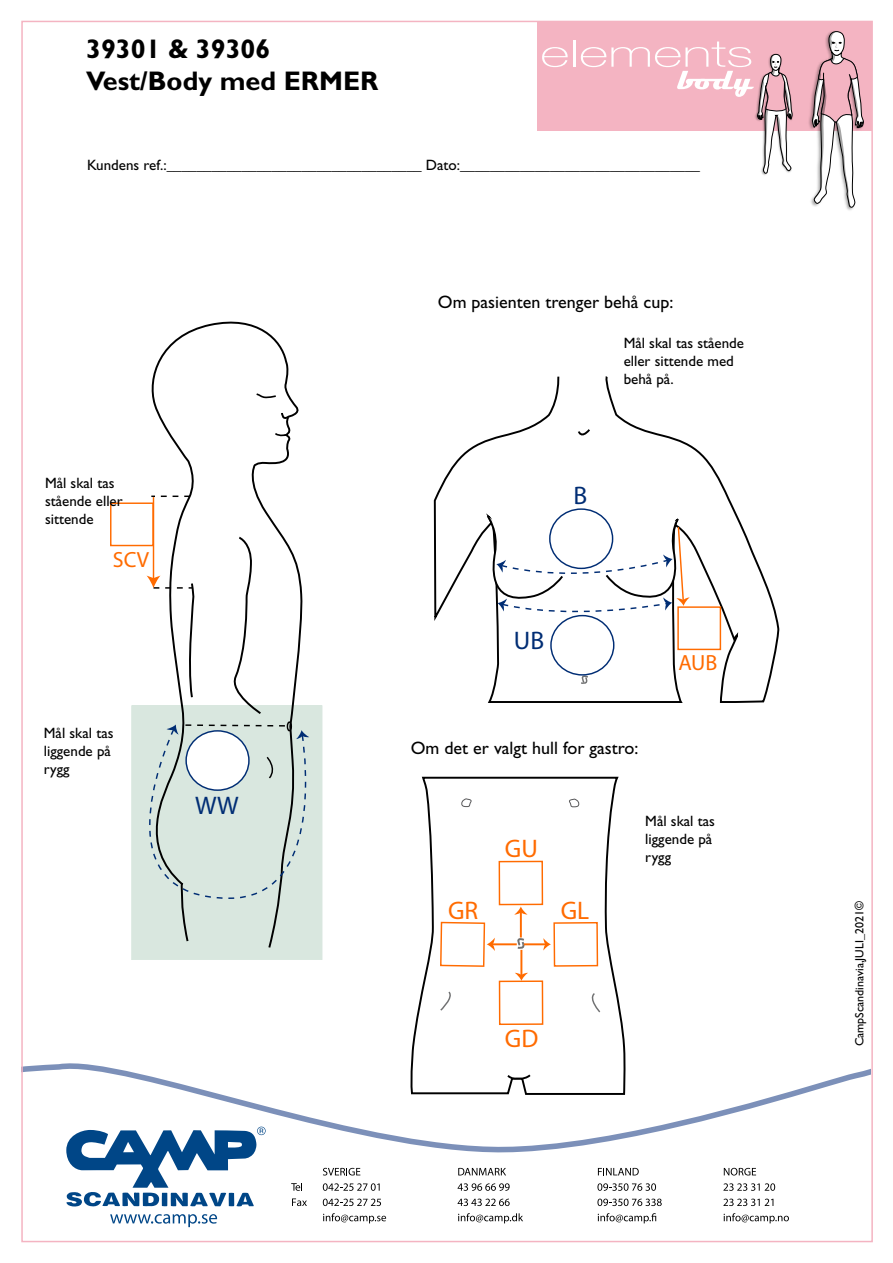
<style>
.page{position:relative;width:893px;height:1263px;background:#fff}
.page>*{position:absolute;margin:0;border:0;box-sizing:border-box;transform-origin:0 0}
.t1{font:700 27px/32.4px "Gill Sans Std";color:#000}
.t2{font:25.5px "Myriad Pro";color:#ff6b00}
.t3{font:25.5px "Myriad Pro";color:#002d74}
.t4{font:22.05px "Myriad Pro";color:#ff6b00}
.t5{font:18px "Gill Sans Std";color:#000}
.t6{font:15px/18px "Gill Sans Std";color:#000}
.t7{font:12px "Gill Sans Std";color:#000}
</style>
<div class="page">
<svg style="left:24px;top:1063px;width:846px;height:90px"></svg>
<svg style="left:110px;top:1214px;width:107px;height:13px"></svg>
<svg style="left:323px;top:1168px;width:37px;height:7px"></svg>
<svg style="left:323px;top:1183px;width:57px;height:8px"></svg>
<svg style="left:323px;top:1198px;width:58px;height:8px"></svg>
<svg style="left:323px;top:1213px;width:63px;height:10px"></svg>
<svg style="left:458px;top:1168px;width:48px;height:7px"></svg>
<svg style="left:458px;top:1183px;width:52px;height:8px"></svg>
<svg style="left:458px;top:1198px;width:52px;height:8px"></svg>
<svg style="left:458px;top:1213px;width:65px;height:10px"></svg>
<svg style="left:598px;top:1168px;width:41px;height:7px"></svg>
<svg style="left:597px;top:1183px;width:59px;height:8px"></svg>
<svg style="left:597px;top:1198px;width:65px;height:8px"></svg>
<svg style="left:598px;top:1213px;width:58px;height:10px"></svg>
<svg style="left:724px;top:1168px;width:32px;height:7px"></svg>
<svg style="left:723px;top:1183px;width:52px;height:8px"></svg>
<svg style="left:723px;top:1198px;width:50px;height:8px"></svg>
<svg style="left:724px;top:1213px;width:65px;height:10px"></svg>
<svg style="left:291px;top:1183px;width:11px;height:8px"></svg>
<svg style="left:292px;top:1198px;width:15px;height:8px"></svg>
<svg style="left:66px;top:1127px;width:200px;height:80px"></svg>
<div style="left:537px;top:21px;width:334px;height:110px;background:#f4b4c2"></div>
<svg style="left:542px;top:47px;width:26px;height:20px"></svg>
<hr style="left:573px;top:40px;width:2px;height:27px;background:#fff">
<svg style="left:581px;top:42px;width:211px;height:133px"></svg>
<img style="left:809px;top:94px;width:45px;height:116px">
<svg style="left:812px;top:31px;width:52px;height:176px"></svg>
<div style="left:132px;top:705px;width:190px;height:254px;background:#d9e7df"></div>
<svg style="left:151px;top:321px;width:148px;height:94px"></svg>
<svg style="left:110px;top:415px;width:199px;height:535px"></svg>
<svg style="left:255px;top:392px;width:23px;height:7px"></svg>
<svg style="left:433px;top:376px;width:347px;height:327px"></svg>
<svg style="left:579px;top:675px;width:11px;height:10px"></svg>
<svg style="left:577px;top:427px;width:15px;height:12px"></svg>
<svg style="left:486px;top:514px;width:204px;height:105px"></svg>
<div style="left:551px;top:616px;width:63px;height:59px;background:#fff;border-radius:50%"></div>
<div style="left:550px;top:615px;width:64px;height:61px;border:1px solid #002d74;border-radius:50%"></div>
<div style="left:678px;top:607px;width:42px;height:42px;background:#fff"></div>
<div style="left:677px;top:606px;width:44px;height:44px;border:1px solid #ff6b00"></div>
<div style="left:550px;top:509px;width:63px;height:59px;background:#fff;border-radius:50%"></div>
<div style="left:549px;top:508px;width:64px;height:61px;border:1px solid #002d74;border-radius:50%"></div>
<svg style="left:410px;top:776px;width:216px;height:320px"></svg>
<svg style="left:514px;top:936px;width:12px;height:14px"></svg>
<svg style="left:461px;top:798px;width:11px;height:9px"></svg>
<svg style="left:568px;top:799px;width:11px;height:8px"></svg>
<svg style="left:439px;top:990px;width:15px;height:21px"></svg>
<svg style="left:588px;top:991px;width:13px;height:22px"></svg>
<svg style="left:505px;top:1072px;width:28px;height:8px"></svg>
<hr style="left:492px;top:943px;width:25px;height:2px;background:#ff6b00">
<hr style="left:520px;top:912px;width:2px;height:25px;background:#ff6b00">
<svg style="left:514px;top:906px;width:13px;height:8px"></svg>
<div style="left:499px;top:861px;width:43px;height:43px;background:#fff"></div>
<div style="left:499px;top:861px;width:44px;height:44px;border:1px solid #ff6b00"></div>
<div style="left:554px;top:923px;width:43px;height:43px;background:#fff"></div>
<div style="left:553px;top:922px;width:45px;height:45px;border:1px solid #ff6b00"></div>
<svg style="left:439px;top:921px;width:56px;height:47px"></svg>
<hr style="left:524px;top:943px;width:22px;height:2px;background:#ff6b00">
<svg style="left:543px;top:938px;width:8px;height:12px"></svg>
<hr style="left:520px;top:950px;width:2px;height:26px;background:#ff6b00">
<svg style="left:515px;top:973px;width:13px;height:7px"></svg>
<div style="left:499px;top:981px;width:44px;height:43px;background:#fff"></div>
<div style="left:499px;top:980px;width:44px;height:45px;border:1px solid #ff6b00"></div>
<h1 class="t1" style="left:86px;top:32px;width:294px">39301 &amp; 39306<br>Vest/Body med ERMER</h1>
<p class="t6" style="left:87px;top:156px;width:614px">Kundens ref.:__________________________________ Dato:________________________________</p>
<p class="t5" style="left:438px;top:291px;width:237px">Om pasienten trenger behå cup:</p>
<p class="t6" style="left:45px;top:474px;width:79px">Mål skal tas stående eller sittende</p>
<h3 class="t4" style="left:113px;top:546px;width:38px">SCV</h3>
<p class="t6" style="left:44px;top:724px;width:71px">Mål skal tas liggende på rygg</p>
<h2 class="t3" style="left:195px;top:790px;width:45px">WW</h2>
<p class="t6" style="left:624px;top:334px;width:122px">Mål skal tas stående eller sittende med behå på.</p>
<h2 class="t3" style="left:573px;top:480px;width:15px">B</h2>
<h2 class="t3" style="left:514px;top:625px;width:32px">UB</h2>
<h3 class="t4" style="left:678px;top:649px;width:41px">AUB</h3>
<p class="t5" style="left:411px;top:738px;width:229px">Om det er valgt hull for gastro:</p>
<h2 class="t2" style="left:505px;top:833px;width:34px">GU</h2>
<h2 class="t2" style="left:448px;top:894px;width:32px">GR</h2>
<h2 class="t2" style="left:561px;top:895px;width:30px">GL</h2>
<p class="t6" style="left:645px;top:812px;width:71px">Mål skal tas liggende på rygg</p>
<h2 class="t2" style="left:505px;top:1023px;width:35px">GD</h2>
<p class="t7" style="left:852px;top:1046px;width:147px;rotate:-90deg">CampScandinavia,JULI_2021©</p>
</div>
